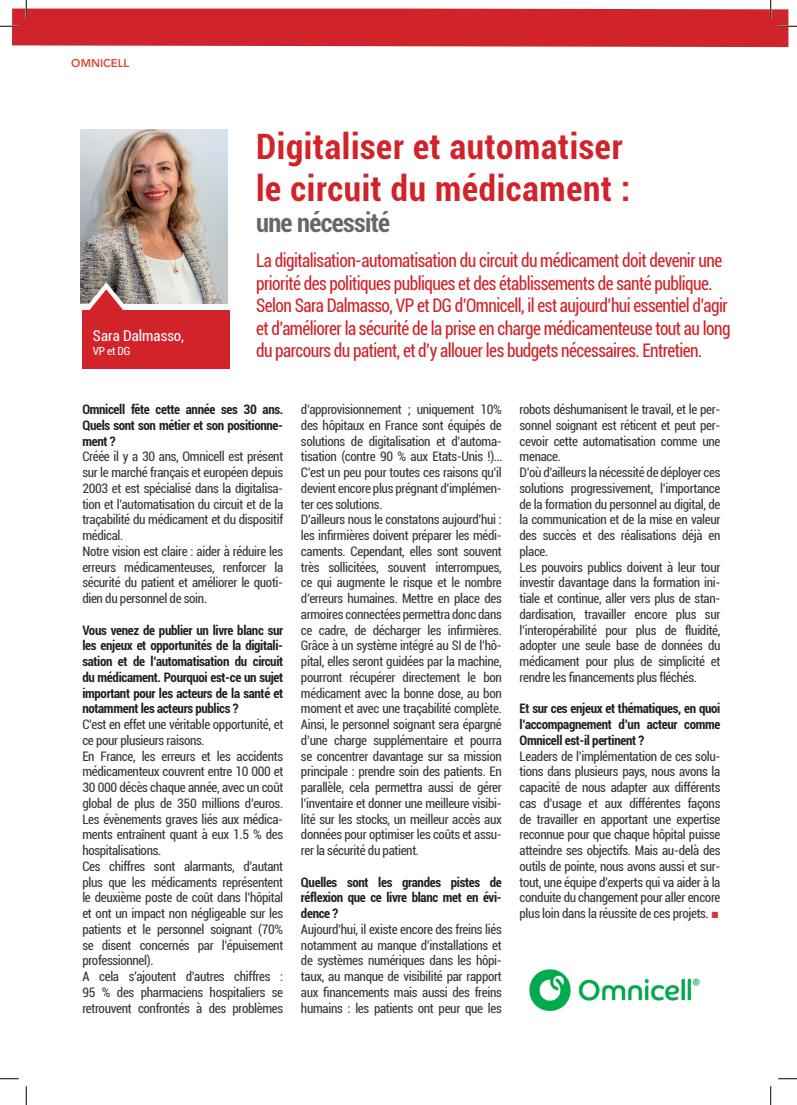
<style>
.page{position:relative;width:797px;height:1105px;background:#fff}
.page>*{position:absolute;margin:0;border:0;box-sizing:border-box;transform-origin:0 0}
.t1{font:700 condensed 35px/42px "Roboto";letter-spacing:.02em;color:#d1232a}
.t2{font:700 condensed 26.25px "Roboto";letter-spacing:-.025em;color:#67676a}
.t3{font:condensed 18.75px/22.5px "Roboto";letter-spacing:-.03em;color:#d1232a;scale:.92 1}
.t4{font:condensed 15px "Roboto";color:#fff}
.t5{font:condensed 13.12px/15.8px "Roboto";letter-spacing:-.025em;color:#383839}
.t6{font:700 condensed 13.12px/15.8px "Roboto";letter-spacing:-.025em;color:#231f20;text-align:justify}
.t7{font:800 11.25px "Avenir LT Std";color:#d64b39}
.t8{font:condensed 11.25px "Roboto";color:#fff}
.s1{font-family:"Garamond";font-stretch:normal;color:#d43931}
</style>
<div class="page">
<img style="left:81px;top:129px;width:147px;height:175px">
<svg style="left:80px;top:280px;width:58px;height:30px"></svg>
<div style="left:82px;top:310px;width:147px;height:58px;background:#d2222a"></div>
<img style="left:530px;top:970px;width:169px;height:40px">
<svg style="left:0;top:1078px;width:19px;height:1px"></svg>
<svg style="left:778px;top:1078px;width:19px;height:1px"></svg>
<svg style="left:25px;top:1086px;width:2px;height:19px"></svg>
<svg style="left:0;top:0;width:797px;height:47px"></svg>
<svg style="left:770px;top:1086px;width:1px;height:19px"></svg>
<p class="t7" style="left:71px;top:56px;width:60px">OMNICELL</p>
<p class="t4" style="left:93px;top:325px;width:93px">Sara Dalmasso,</p>
<p class="t8" style="left:93px;top:343px;width:39px">VP et DG</p>
<h1 class="t1" style="left:256px;top:124px;width:376px">Digitaliser et automatiser le circuit du médicament :</h1>
<h2 class="t2" style="left:256px;top:205px;width:136px">une nécessité</h2>
<p class="t3" style="left:256px;top:249px;width:517px">La digitalisation-automatisation du circuit du médicament doit devenir une priorité des politiques publiques et des établissements de santé publique.<br>Selon Sara Dalmasso, VP et DG d’Omnicell, il est aujourd’hui essentiel d’agir et d’améliorer la sécurité de la prise en charge médicamenteuse tout au long du parcours du patient, et d’y allouer les budgets nécessaires. Entretien.</p>
<p class="t6" style="left:82px;top:401px;width:202px">Omnicell fête cette année ses 30 ans.<br>Quels sont son métier et son positionne&shy;ment ?</p>
<p class="t5" style="left:82px;top:448px;width:202px">Créée il y a 30 ans, Omnicell est présent sur le marché français et européen depuis 2003 et est spécialisé dans la digitalisa&shy;tion et l’automatisation du circuit et de la traçabilité du médicament et du dispositif médical.<br>Notre vision est claire : aider à réduire les erreurs médicamenteuses, renforcer la sécurité du patient et améliorer le quoti&shy;dien du personnel de soin.</p>
<p class="t6" style="left:82px;top:622px;width:202px">Vous venez de publier un livre blanc sur les enjeux et opportunités de la digitali&shy;sation et de l’automatisation du circuit du médicament. Pourquoi est-ce un sujet important pour les acteurs de la santé et notamment les acteurs publics ?</p>
<p class="t5" style="left:82px;top:716px;width:202px">C’est en effet une véritable opportunité, et ce pour plusieurs raisons.<br>En France, les erreurs et les accidents médicamenteux couvrent entre 10 000 et 30 000 décès chaque année, avec un coût global de plus de 350 millions d’euros.<br>Les évènements graves liés aux médica&shy;ments entraînent quant à eux 1.5 % des hospitalisations.<br>Ces chiffres sont alarmants, d’autant plus que les médicaments représentent le deuxième poste de coût dans l’hôpital et ont un impact non négligeable sur les patients et le personnel soignant (70% se disent concernés par l’épuisement professionnel).<br>A cela s’ajoutent d’autres chiffres :<br>95 % des pharmaciens hospitaliers se retrouvent confrontés à des problèmes</p>
<p class="t5" style="left:301px;top:401px;width:202px">d’approvisionnement ; uniquement 10% des hôpitaux en France sont équipés de solutions de digitalisation et d’automa&shy;tisation (contre 90 % aux Etats-Unis !)… C’est un peu pour toutes ces raisons qu’il devient encore plus prégnant d’implémen&shy;ter ces solutions.<br>D’ailleurs nous le constatons aujourd’hui : les infirmières doivent préparer les médi&shy;caments. Cependant, elles sont souvent très sollicitées, souvent interrompues, ce qui augmente le risque et le nombre d’erreurs humaines. Mettre en place des armoires connectées permettra donc dans ce cadre, de décharger les infirmières.<br>Grâce à un système intégré au SI de l’hô&shy;pital, elles seront guidées par la machine, pourront récupérer directement le bon médicament avec la bonne dose, au bon moment et avec une traçabilité complète.<br>Ainsi, le personnel soignant sera épargné d’une charge supplémentaire et pourra se concentrer davantage sur sa mission principale : prendre soin des patients. En parallèle, cela permettra aussi de gérer l’inventaire et donner une meilleure visibi&shy;lité sur les stocks, un meilleur accès aux données pour optimiser les coûts et assu&shy;rer la sécurité du patient.</p>
<p class="t6" style="left:301px;top:874px;width:202px">Quelles sont les grandes pistes de réflexion que ce livre blanc met en évi&shy;dence ?</p>
<p class="t5" style="left:301px;top:921px;width:202px;text-align:justify">Aujourd’hui, il existe encore des freins liés notamment au manque d’installations et de systèmes numériques dans les hôpi&shy;taux, au manque de visibilité par rapport aux financements mais aussi des freins humains : les patients ont peur que les</p>
<p class="t5" style="left:519px;top:401px;width:202px">robots déshumanisent le travail, et le per&shy;sonnel soignant est réticent et peut per&shy;cevoir cette automatisation comme une menace.<br>D’où d’ailleurs la nécessité de déployer ces solutions progressivement, l’importance de la formation du personnel au digital, de la communication et de la mise en valeur des succès et des réalisations déjà en place.<br>Les pouvoirs publics doivent à leur tour investir davantage dans la formation ini&shy;tiale et continue, aller vers plus de stan&shy;dardisation, travailler encore plus sur l’interopérabilité pour plus de fluidité, adopter une seule base de données du médicament pour plus de simplicité et rendre les financements plus fléchés.</p>
<p class="t6" style="left:519px;top:700px;width:202px">Et sur ces enjeux et thématiques, en quoi l’accompagnement d’un acteur comme Omnicell est-il pertinent ?</p>
<p class="t5" style="left:519px;top:748px;width:202px;text-align:justify">Leaders de l’implémentation de ces solu&shy;tions dans plusieurs pays, nous avons la capacité de nous adapter aux différents cas d’usage et aux différentes façons de travailler en apportant une expertise reconnue pour que chaque hôpital puisse atteindre ses objectifs. Mais au-delà des outils de pointe, nous avons aussi et sur&shy;tout, une équipe d’experts qui va aider à la conduite du changement pour aller encore plus loin dans la réussite de ces projets. <span class="s1">■</span></p>
</div>
